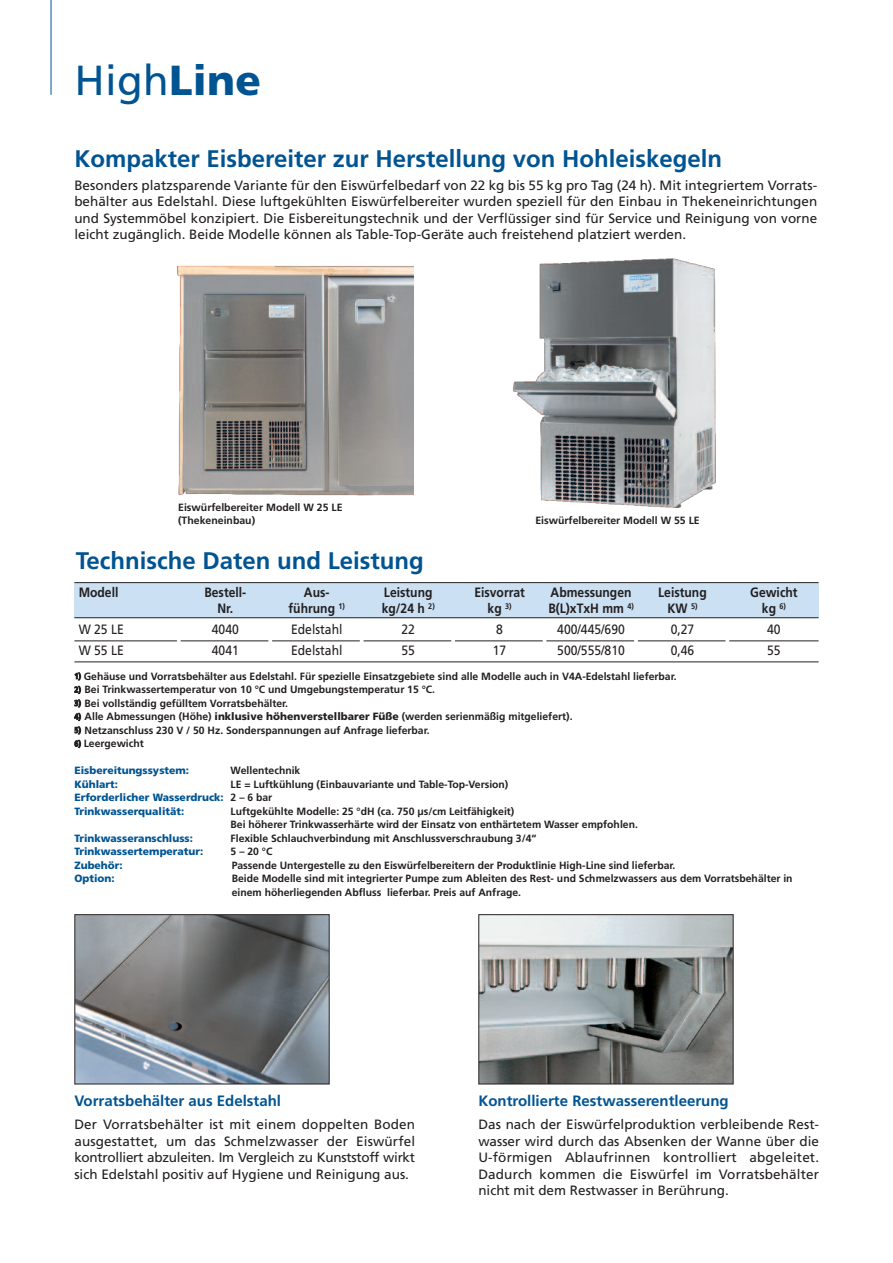
<style>
.page{position:relative;width:893px;height:1263px;background:#fff}
.page>*{position:absolute;margin:0;border:0;box-sizing:border-box;transform-origin:0 0}
.t1{font:42px "Frutiger";color:#005492}
.t2{font:700 24px "Frutiger";color:#005492}
.t3{font:700 15px "Frutiger";color:#005492}
.t4{font:13.5px/16.5px "Frutiger";color:#231f20;text-align:justify}
.t5{font:700 13.5px "Frutiger";color:#231f20;scale:.9 1}
.t6{font:13.5px "Frutiger";color:#231f20;scale:.9 1}
.t7{font:700 10.5px/13.5px "Frutiger";color:#231f20}
.t8{font:900 10.5px "Frutiger";color:#005492}
.s1{font-weight:900}
.s2{font-size:8.1px}
.s3{font-weight:900;color:#005492}
</style>
<div class="page">
<div style="left:74px;top:583px;width:745px;height:35px;background:#cbe0f3"></div>
<hr style="left:74px;top:582px;width:745px;height:1px;background:#231f20">
<hr style="left:74px;top:617px;width:745px;height:1px;background:#231f20">
<hr style="left:74px;top:640px;width:745px;height:1px;background:#231f20">
<hr style="left:74px;top:661px;width:745px;height:1px;background:#231f20">
<img style="left:76px;top:916px;width:252px;height:166px">
<div style="left:74px;top:914px;width:256px;height:170px;border:1px solid #231f20"></div>
<img style="left:480px;top:916px;width:251px;height:166px">
<div style="left:478px;top:914px;width:255px;height:170px;border:1px solid #231f20"></div>
<hr style="left:177px;top:621px;width:4px;height:38px;background:#fff">
<hr style="left:268px;top:621px;width:4px;height:38px;background:#fff">
<hr style="left:360px;top:621px;width:4px;height:38px;background:#fff">
<hr style="left:451px;top:621px;width:4px;height:38px;background:#fff">
<hr style="left:543px;top:621px;width:3px;height:38px;background:#fff">
<hr style="left:634px;top:621px;width:4px;height:38px;background:#fff">
<hr style="left:725px;top:621px;width:4px;height:38px;background:#fff">
<img style="left:513px;top:258px;width:203px;height:250px">
<img style="left:177px;top:265px;width:237px;height:231px">
<hr style="left:51px;top:0;width:1px;height:95px;background:#005492">
<h1 class="t1" style="left:74px;top:63px;width:188px">High<span class="s1">Line</span></h1>
<h2 class="t2" style="left:74px;top:149px;width:649px">Kompakter Eisbereiter zur Herstellung von Hohleiskegeln</h2>
<p class="t4" style="left:74px;top:178px;width:744px">Besonders platzsparende Variante für den Eiswürfelbedarf von 22 kg bis 55 kg pro Tag (24 h). Mit integriertem Vorrats&shy;behälter aus Edelstahl. Diese luftgekühlten Eiswürfelbereiter wurden speziell für den Einbau in Thekeneinrichtungen und Systemmöbel konzipiert. Die Eisbereitungstechnik und der Verflüssiger sind für Service und Reinigung von vorne leicht zugänglich. Beide Modelle können als Table-Top-Geräte auch freistehend platziert werden.</p>
<p class="t7" style="left:178px;top:502px;width:166px;line-height:12.8px">Eiswürfelbereiter Modell W 25 LE (Thekeneinbau)</p>
<h2 class="t2" style="left:76px;top:551px;width:350px">Technische Daten und Leistung</h2>
<p class="t7" style="left:535px;top:514px;width:166px">Eiswürfelbereiter Modell W 55 LE</p>
<p class="t5" style="left:79px;top:586px;width:46px">Modell</p>
<p class="t5" style="left:204px;top:586px;width:48px">Bestell-</p>
<p class="t5" style="left:304px;top:586px;width:30px">Aus-</p>
<p class="t5" style="left:384px;top:586px;width:55px">Leistung</p>
<p class="t5" style="left:474px;top:586px;width:58px">Eisvorrat</p>
<p class="t5" style="left:551px;top:586px;width:91px">Abmessungen</p>
<p class="t5" style="left:658px;top:586px;width:55px">Leistung</p>
<p class="t5" style="left:750px;top:586px;width:54px">Gewicht</p>
<p class="t5" style="left:217px;top:603px;width:19px">Nr.</p>
<p class="t5" style="left:289px;top:603px;width:64px">führung <sup>1)</sup></p>
<p class="t5" style="left:382px;top:603px;width:60px">kg/24 h <sup>2)</sup></p>
<p class="t5" style="left:488px;top:603px;width:28px">kg <sup>3)</sup></p>
<p class="t5" style="left:548px;top:603px;width:96px">B(L)xTxH mm <sup>4)</sup></p>
<p class="t5" style="left:667px;top:603px;width:35px">KW <sup>5)</sup></p>
<p class="t5" style="left:762px;top:603px;width:28px">kg <sup>6)</sup></p>
<p class="t6" style="left:79px;top:624px;width:52px">W 25 LE</p>
<p class="t6" style="left:212px;top:624px;width:32px">4040</p>
<p class="t6" style="left:291px;top:624px;width:59px">Edelstahl</p>
<p class="t6" style="left:401px;top:624px;width:17px">22</p>
<p class="t6" style="left:496px;top:624px;width:9px">8</p>
<p class="t6" style="left:557px;top:624px;width:77px">400/445/690</p>
<p class="t6" style="left:671px;top:624px;width:28px">0,27</p>
<p class="t6" style="left:767px;top:624px;width:17px">40</p>
<p class="t6" style="left:79px;top:645px;width:52px">W 55 LE</p>
<p class="t6" style="left:212px;top:645px;width:32px">4041</p>
<p class="t6" style="left:291px;top:645px;width:59px">Edelstahl</p>
<p class="t6" style="left:401px;top:645px;width:17px">55</p>
<p class="t6" style="left:493px;top:645px;width:17px">17</p>
<p class="t6" style="left:557px;top:645px;width:77px">500/555/810</p>
<p class="t6" style="left:671px;top:645px;width:28px">0,46</p>
<p class="t6" style="left:767px;top:645px;width:17px">55</p>
<p class="t7" style="left:74px;top:670px;width:604px"><span class="s2">1)</span> Gehäuse und Vorratsbehälter aus Edelstahl. Für spezielle Einsatzgebiete sind alle Modelle auch in V4A-Edelstahl lieferbar.</p>
<p class="t7" style="left:74px;top:684px;width:362px"><span class="s2">2)</span> Bei Trinkwassertemperatur von 10 °C und Umgebungstemperatur 15 °C.</p>
<p class="t7" style="left:74px;top:697px;width:215px"><span class="s2">3)</span> Bei vollständig gefülltem Vorratsbehälter.</p>
<p class="t7" style="left:74px;top:711px;width:500px"><span class="s2">4)</span> Alle Abmessungen (Höhe) <span class="s1">inklusive höhenverstellbarer Füße</span> (werden serienmäßig mitgeliefert).</p>
<p class="t7" style="left:74px;top:724px;width:357px"><span class="s2">5)</span> Netzanschluss 230 V / 50 Hz. Sonderspannungen auf Anfrage lieferbar.</p>
<p class="t7" style="left:74px;top:738px;width:71px"><span class="s2">6)</span> Leergewicht</p>
<p class="t8" style="left:74px;top:766px;width:116px">Eisbereitungssystem:</p>
<p class="t7" style="left:231px;top:765px;width:71px">Wellentechnik</p>
<p class="t8" style="left:74px;top:780px;width:45px">Kühlart:</p>
<p class="t7" style="left:74px;top:778px;width:435px;text-indent:156px">LE = Luftkühlung (Einbauvariante und Table-Top-Version)<br><span class="s3">Erforderlicher Wasserdruck:</span> 2 – 6 bar<br><span class="s3">Trinkwasserqualität:</span></p>
<p class="t7" style="left:231px;top:805px;width:409px">Luftgekühlte Modelle: 25 °dH (ca. 750 µs/cm Leitfähigkeit)<br>Bei höherer Trinkwasserhärte wird der Einsatz von enthärtetem Wasser empfohlen.</p>
<p class="t8" style="left:74px;top:834px;width:120px">Trinkwasseranschluss:</p>
<p class="t7" style="left:231px;top:832px;width:307px">Flexible Schlauchverbindung mit Anschlussverschraubung 3/4“</p>
<p class="t8" style="left:74px;top:847px;width:130px">Trinkwassertemperatur:</p>
<p class="t7" style="left:231px;top:846px;width:43px">5–20°C</p>
<p class="t8" style="left:74px;top:861px;width:50px">Zubehör:</p>
<p class="t7" style="left:232px;top:859px;width:445px">Passende Untergestelle zu den Eiswürfelbereitern der Produktlinie High-Line sind lieferbar.</p>
<p class="t8" style="left:74px;top:874px;width:42px">Option:</p>
<p class="t7" style="left:232px;top:873px;width:562px">Beide Modelle sind mit integrierter Pumpe zum Ableiten des Rest- und Schmelzwassers aus dem Vorratsbehälter in einem höherliegenden Abfluss lieferbar. Preis auf Anfrage.</p>
<h3 class="t3" style="left:74px;top:1095px;width:208px">Vorratsbehälter aus Edelstahl</h3>
<p class="t4" style="left:74px;top:1117px;width:342px">Der Vorratsbehälter ist mit einem doppelten Boden ausgestattet, um das Schmelzwasser der Eiswürfel kontrolliert abzuleiten. Im Vergleich zu Kunststoff wirkt sich Edelstahl positiv auf Hygiene und Reinigung aus.</p>
<h3 class="t3" style="left:478px;top:1095px;width:252px">Kontrollierte Restwasserentleerung</h3>
<p class="t4" style="left:478px;top:1117px;width:342px">Das nach der Eiswürfelproduktion verbleibende Rest&shy;wasser wird durch das Absenken der Wanne über die U-förmigen Ablaufrinnen kontrolliert abgeleitet.<br>Dadurch kommen die Eiswürfel im Vorratsbehälter nicht mit dem Restwasser in Berührung.</p>
</div>
